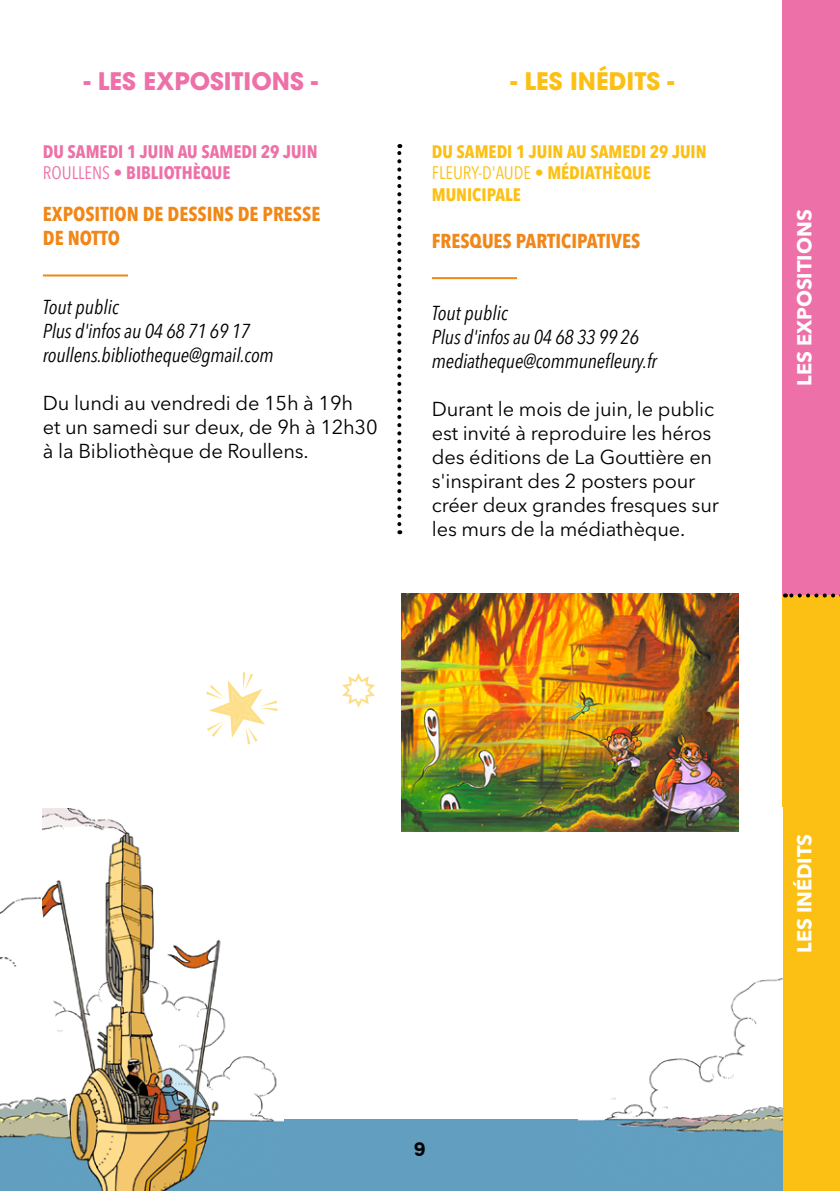
<style>
.page{position:relative;width:840px;height:1191px;background:#fff}
.page>*{position:absolute;margin:0;border:0;box-sizing:border-box;transform-origin:0 0}
.t1{font:700 24px "Avant Garde LT";color:#ed71a8}
.t2{font:700 24px "Avant Garde LT";color:#fcc014}
.t3{font:20px/24px "Avenir Next LT Pro";letter-spacing:-.01em;color:#000}
.t4{font:italic condensed 20px/24px "Avenir Next LT Pro";letter-spacing:-.01em;color:#000}
.t5{font:700 condensed 20px/24px "Avenir Next LT Pro";color:#f18718}
.t6{font:700 20px "Avenir Next LT Pro";color:#fff}
.t7{font:700 20px "Swiss 721 BT";color:#000}
.t8{font:700 condensed 18px/21.6px "Avenir Next LT Pro";color:#fcc014}
.t9{font:700 condensed 18px/21.6px "Avenir Next LT Pro";color:#ed71a8}
.s1{font-weight:400}
</style>
<div class="page">
<div style="left:264px;top:1119px;width:518px;height:72px;background:#619ebf"></div>
<div style="left:782px;top:0;width:57px;height:595px;background:#ed71a8"></div>
<svg style="left:397px;top:144px;width:4px;height:380px"></svg>
<hr style="left:43px;top:274px;width:85px;height:2px;background:#f18718">
<div style="left:782px;top:595px;width:57px;height:596px;background:#fcc014"></div>
<svg style="left:784px;top:593px;width:56px;height:4px"></svg>
<hr style="left:431px;top:277px;width:85px;height:2px;background:#f18718">
<svg style="left:206px;top:672px;width:71px;height:72px"></svg>
<svg style="left:342px;top:673px;width:33px;height:35px"></svg>
<img style="left:47px;top:808px;width:236px;height:383px">
<img style="left:578px;top:807px;width:204px;height:326px">
<img style="left:0;top:808px;width:71px;height:345px">
<div style="left:0;top:1140px;width:47px;height:51px;background:#619ebf"></div>
<img style="left:401px;top:593px;width:336px;height:238px">
<p class="t1" style="left:84px;top:65px;width:236px">- LES EXPOSITIONS -</p>
<p class="t9" style="left:43px;top:140px;width:276px">DU SAMEDI 1 JUIN AU SAMEDI 29 JUIN<br><span class="s1">ROULLENS</span> • BIBLIOTHÈQUE</p>
<p class="t5" style="left:43px;top:202px;width:279px">EXPOSITION DE DESSINS DE PRESSE<br>DE NOTTO</p>
<p class="t4" style="left:43px;top:294px;width:232px">Tout public<br>Plus d'infos au 04 68 71 69 17 roullens.bibliotheque@gmail.com</p>
<p class="t3" style="left:43px;top:390px;width:336px">Du lundi au vendredi de 15h à 19h<br>et un samedi sur deux, de 9h à 12h30 à la Bibliothèque de Roullens.</p>
<p class="t2" style="left:510px;top:65px;width:165px">- LES INÉDITS -</p>
<p class="t8" style="left:431px;top:140px;width:276px">DU SAMEDI 1 JUIN AU SAMEDI 29 JUIN<br><span class="s1">FLEURY-D'AUDE</span> • MÉDIATHÈQUE<br>MUNICIPALE</p>
<p class="t5" style="left:431px;top:228px;width:210px">FRESQUES PARTICIPATIVES</p>
<p class="t4" style="left:431px;top:300px;width:226px">Tout public<br>Plus d'infos au 04 68 33 99 26 mediatheque@communefleury.fr</p>
<p class="t3" style="left:431px;top:397px;width:288px">Durant le mois de juin, le public est invité à reproduire les héros des éditions de La Gouttière en s'inspirant des 2 posters pour créer deux grandes fresques sur les murs de la médiathèque.</p>
<p class="t6" style="left:791px;top:386px;width:178px;rotate:-90deg">LES EXPOSITIONS</p>
<p class="t7" style="left:414px;top:1135px;width:13px">9</p>
<p class="t6" style="left:791px;top:952px;width:121px;rotate:-90deg">LES INÉDITS</p>
</div>
